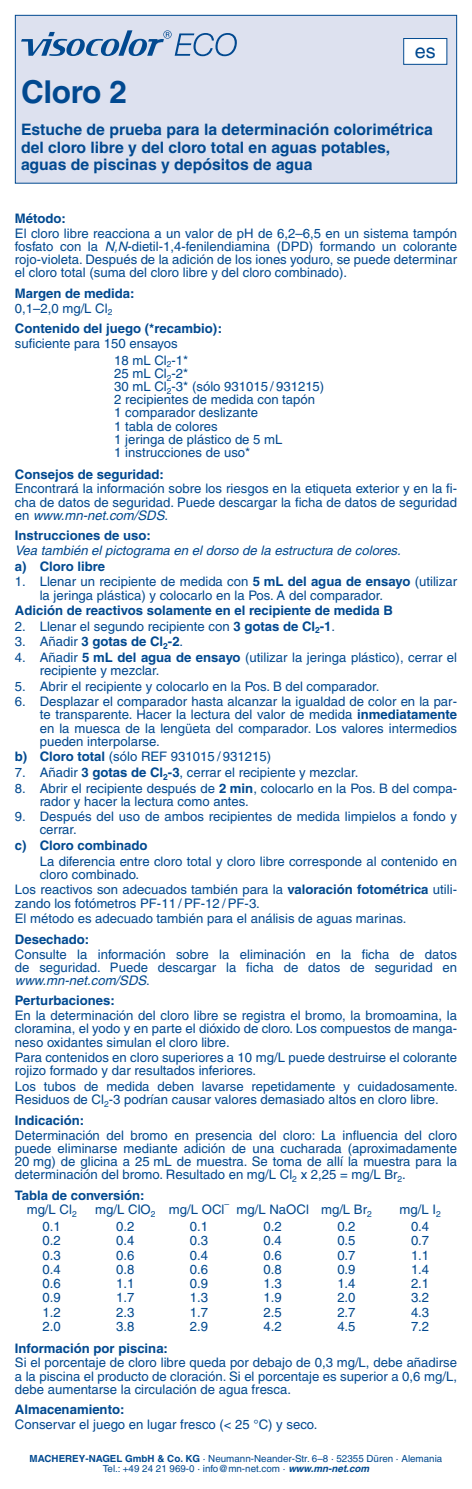
<style>
.page{position:relative;width:472px;height:1489px;background:#fff}
.page>*{position:absolute;margin:0;border:0;box-sizing:border-box;transform-origin:0 0}
.t1{font:700 31.5px "Helvetica LT Pro";letter-spacing:-.01em;color:#014990}
.t2{font:19.78px "Helvetica LT Pro";color:#014990}
.t3{font:700 15.75px/17.3px "Helvetica LT Pro";color:#014990}
.t4{font:13.12px/13.1px "Helvetica LT Pro";color:#014990}
.t5{font:700 13.12px/14.9px "Helvetica LT Pro";color:#014990}
.t6{font:italic 13.12px "Helvetica LT Pro";color:#014990}
.t7{font:9.8px/9.6px "Helvetica LT Pro";color:#014990;text-align:center}
.t8{font:8.58px "Helvetica LT Pro";color:#014990}
.s1{font-style:italic}
.s2{font-weight:400}
.s3{font-weight:700}
.s4{font-weight:700;font-style:italic}
</style>
<div class="page">
<div style="left:15px;top:15px;width:441px;height:168px;background:#dde1ef"></div>
<svg style="left:21px;top:30px;width:215px;height:26px"></svg>
<div style="left:15px;top:15px;width:441px;height:169px;border:1px solid #014990"></div>
<div style="left:403px;top:39px;width:43px;height:25px;background:#fff"></div>
<div style="left:403px;top:38px;width:43px;height:27px;border:1px solid #014990"></div>
<h2 class="t2" style="left:414px;top:40px;width:22px">es</h2>
<h1 class="t1" style="left:21px;top:73px;width:107px">Cloro 2</h1>
<p class="t3" style="left:21px;top:121px;width:413px">Estuche de prueba para la determinación colorimétrica del cloro libre y del cloro total en aguas potables, aguas de piscinas y depósitos de agua</p>
<p class="t5" style="left:15px;top:211px;width:53px">Método:</p>
<p class="t4" style="left:15px;top:226px;width:443px;text-align:justify">El cloro libre reacciona a un valor de pH de 6,2–6,5 en un sistema tampón fosfato con la <span class="s1">N,N</span>-dietil-1,4-fenilendiamina (DPD) formando un colorante rojo-violeta. Después de la adición de los iones yoduro, se puede determinar el cloro total (suma del cloro libre y del cloro combinado).</p>
<p class="t5" style="left:15px;top:286px;width:121px">Margen de medida:<br><span class="s2">0,1–2,0 mg/L Cl</span><sub>2</sub></p>
<p class="t5" style="left:15px;top:321px;width:209px">Contenido del juego (*recambio):</p>
<p class="t4" style="left:114px;top:335px;width:76px;line-height:16.8px;text-indent:-99px">suficiente para 150 ensayos<br>18 mL Cl<sub>2</sub>-1*</p>
<p class="t4" style="left:114px;top:367px;width:211px">25 mL Cl<sub>2</sub>-2*<br>30 mL Cl<sub>2</sub>-3* (sólo 931015 / 931215)<br>2 recipientes de medida con tapón<br>1 comparador deslizante<br>1 tabla de colores<br>1 jeringa de plástico de 5 mL<br>1 instrucciones de uso*</p>
<p class="t5" style="left:15px;top:466px;width:150px">Consejos de seguridad:</p>
<p class="t4" style="left:15px;top:482px;width:443px;text-align:justify">Encontrará la información sobre los riesgos en la etiqueta exterior y en la fi&shy;cha de datos de seguridad. Puede descargar la ficha de datos de seguridad en <span class="s1">www.mn-net.com/SDS</span>.</p>
<p class="t5" style="left:15px;top:528px;width:137px">Instrucciones de uso:</p>
<p class="t6" style="left:15px;top:543px;width:387px">Vea también el pictograma en el dorso de la estructura de colores.</p>
<p class="t5" style="left:15px;top:558px;width:92px">a) Cloro libre</p>
<p class="t4" style="left:40px;top:575px;width:418px;text-indent:-25px">1. Llenar un recipiente de medida con <span class="s3">5 mL del agua de ensayo</span> (utilizar la jeringa plástica) y colocarlo en la Pos. A del comparador.</p>
<p class="t5" style="left:15px;top:603px;width:379px">Adición de reactivos solamente en el recipiente de medida B</p>
<p class="t4" style="left:15px;top:619px;width:321px">2. Llenar el segundo recipiente con <span class="s3">3 gotas de Cl</span><sub>2</sub><span class="s3">-1</span>.</p>
<p class="t5" style="left:15px;top:634px;width:170px"><span class="s2">3. Añadir</span> 3 gotas de Cl<sub>2</sub>-2<span class="s2">.</span></p>
<p class="t4" style="left:40px;top:650px;width:418px;text-indent:-25px">4. Añadir <span class="s3">5 mL del agua de ensayo</span> (utilizar la jeringa plástico), cerrar el recipiente y mezclar.</p>
<p class="t4" style="left:15px;top:679px;width:366px">5. Abrir el recipiente y colocarlo en la Pos. B del comparador.</p>
<p class="t4" style="left:40px;top:695px;width:418px;text-align:justify;text-indent:-25px">6. Desplazar el comparador hasta alcanzar la igualdad de color en la par&shy;te transparente. Hacer la lectura del valor de medida <span class="s3">inmediatamente </span>en la muesca de la lengüeta del comparador. Los valores intermedios pueden interpolarse.</p>
<p class="t4" style="left:15px;top:750px;width:257px"><span class="s3">b) Cloro total</span> (sólo REF 931015 / 931215)</p>
<p class="t4" style="left:15px;top:765px;width:345px">7. Añadir <span class="s3">3 gotas de Cl</span><sub>2</sub><span class="s3">-3</span>, cerrar el recipiente y mezclar.</p>
<p class="t4" style="left:40px;top:781px;width:418px;text-indent:-25px">8. Abrir el recipiente después de <span class="s3">2 min</span>, colocarlo en la Pos. B del compa&shy;rador y hacer la lectura como antes.</p>
<p class="t4" style="left:40px;top:810px;width:418px;text-indent:-25px">9. Después del uso de ambos recipientes de medida limpielos a fondo y cerrar.</p>
<p class="t5" style="left:15px;top:838px;width:134px">c) Cloro combinado</p>
<p class="t4" style="left:40px;top:854px;width:418px">La diferencia entre cloro total y cloro libre corresponde al contenido en cloro combinado.</p>
<p class="t4" style="left:15px;top:883px;width:443px">Los reactivos son adecuados también para la <span class="s3">valoración fotométrica</span> utili&shy;zando los fotómetros PF-11 / PF-12 / PF-3.</p>
<p class="t4" style="left:15px;top:912px;width:392px">El método es adecuado también para el análisis de aguas marinas.</p>
<p class="t5" style="left:15px;top:931px;width:76px">Desechado:</p>
<p class="t4" style="left:15px;top:947px;width:443px;text-align:justify">Consulte la información sobre la eliminación en la ficha de datos de seguridad. Puede descargar la ficha de datos de seguridad en <span class="s1">www.mn-net.com/SDS</span>.</p>
<p class="t5" style="left:15px;top:993px;width:101px">Perturbaciones:</p>
<p class="t4" style="left:15px;top:1009px;width:443px;text-align:justify">En la determinación del cloro libre se registra el bromo, la bromoamina, la cloramina, el yodo y en parte el dióxido de cloro. Los compuestos de manga&shy;neso oxidantes simulan el cloro libre.</p>
<p class="t4" style="left:15px;top:1050px;width:443px">Para contenidos en cloro superiores a 10 mg/L puede destruirse el colorante rojizo formado y dar resultados inferiores.</p>
<p class="t4" style="left:15px;top:1079px;width:444px">Los tubos de medida deben lavarse repetidamente y cuidadosamente.<br>Residuos de Cl<sub>2</sub>-3 podrían causar valores demasiado altos en cloro libre.</p>
<p class="t5" style="left:15px;top:1112px;width:71px">Indicación:</p>
<p class="t4" style="left:15px;top:1128px;width:443px;text-align:justify">Determinación del bromo en presencia del cloro: La influencia del cloro puede eliminarse mediante adición de una cucharada (aproximadamente 20 mg) de glicina a 25 mL de muestra. Se toma de allí la muestra para la determinación del bromo. Resultado en mg/L Cl<sub>2</sub> x 2,25 = mg/L Br<sub>2</sub>.</p>
<p class="t5" style="left:27px;top:1187px;width:119px;text-indent:-12px">Tabla de conversión: <span class="s2">mg/L Cl</span><sub>2</sub></p>
<p class="t4" style="left:95px;top:1203px;width:130px">mg/L ClO<sub>2</sub> mg/L OCl</p>
<p class="t8" style="left:224px;top:1199px;width:6px">–</p>
<p class="t4" style="left:236px;top:1203px;width:137px">mg/L NaOCl mg/L Br<sub>2</sub></p>
<p class="t4" style="left:399px;top:1203px;width:43px">mg/L I<sub>2</sub></p>
<p class="t4" style="left:43px;top:1219px;width:20px">0.1</p>
<p class="t4" style="left:116px;top:1219px;width:20px">0.2</p>
<p class="t4" style="left:190px;top:1219px;width:20px">0.1</p>
<p class="t4" style="left:263px;top:1219px;width:20px">0.2</p>
<p class="t4" style="left:337px;top:1219px;width:20px">0.2</p>
<p class="t4" style="left:410px;top:1219px;width:20px">0.4</p>
<p class="t4" style="left:43px;top:1234px;width:20px">0.2</p>
<p class="t4" style="left:116px;top:1234px;width:20px">0.4</p>
<p class="t4" style="left:190px;top:1234px;width:20px">0.3</p>
<p class="t4" style="left:263px;top:1234px;width:20px">0.4</p>
<p class="t4" style="left:337px;top:1234px;width:20px">0.5</p>
<p class="t4" style="left:410px;top:1234px;width:20px">0.7</p>
<p class="t4" style="left:43px;top:1248px;width:20px">0.3</p>
<p class="t4" style="left:116px;top:1248px;width:20px">0.6</p>
<p class="t4" style="left:190px;top:1248px;width:20px">0.4</p>
<p class="t4" style="left:263px;top:1248px;width:20px">0.6</p>
<p class="t4" style="left:337px;top:1248px;width:20px">0.7</p>
<p class="t4" style="left:410px;top:1248px;width:20px">1.1</p>
<p class="t4" style="left:43px;top:1262px;width:20px">0.4</p>
<p class="t4" style="left:116px;top:1262px;width:20px">0.8</p>
<p class="t4" style="left:190px;top:1262px;width:20px">0.6</p>
<p class="t4" style="left:263px;top:1262px;width:20px">0.8</p>
<p class="t4" style="left:337px;top:1262px;width:20px">0.9</p>
<p class="t4" style="left:410px;top:1262px;width:20px">1.4</p>
<p class="t4" style="left:43px;top:1276px;width:20px">0.6</p>
<p class="t4" style="left:116px;top:1276px;width:20px">1.1</p>
<p class="t4" style="left:190px;top:1276px;width:20px">0.9</p>
<p class="t4" style="left:263px;top:1276px;width:20px">1.3</p>
<p class="t4" style="left:337px;top:1276px;width:20px">1.4</p>
<p class="t4" style="left:410px;top:1276px;width:20px">2.1</p>
<p class="t4" style="left:43px;top:1290px;width:20px">0.9</p>
<p class="t4" style="left:116px;top:1290px;width:20px">1.7</p>
<p class="t4" style="left:190px;top:1290px;width:20px">1.3</p>
<p class="t4" style="left:263px;top:1290px;width:20px">1.9</p>
<p class="t4" style="left:337px;top:1290px;width:20px">2.0</p>
<p class="t4" style="left:410px;top:1290px;width:20px">3.2</p>
<p class="t4" style="left:43px;top:1305px;width:20px">1.2</p>
<p class="t4" style="left:116px;top:1305px;width:20px">2.3</p>
<p class="t4" style="left:190px;top:1305px;width:20px">1.7</p>
<p class="t4" style="left:263px;top:1305px;width:20px">2.5</p>
<p class="t4" style="left:337px;top:1305px;width:20px">2.7</p>
<p class="t4" style="left:410px;top:1305px;width:20px">4.3</p>
<p class="t4" style="left:43px;top:1319px;width:20px">2.0</p>
<p class="t4" style="left:116px;top:1319px;width:20px">3.8</p>
<p class="t4" style="left:190px;top:1319px;width:20px">2.9</p>
<p class="t4" style="left:263px;top:1319px;width:20px">4.2</p>
<p class="t4" style="left:337px;top:1319px;width:20px">4.5</p>
<p class="t4" style="left:410px;top:1319px;width:20px">7.2</p>
<p class="t5" style="left:15px;top:1340px;width:154px">Información por piscina:</p>
<p class="t4" style="left:15px;top:1356px;width:443px;text-align:justify">Si el porcentaje de cloro libre queda por debajo de 0,3 mg/L, debe añadirse a la piscina el producto de cloración. Si el porcentaje es superior a 0,6 mg/L, debe aumentarse la circulación de agua fresca.</p>
<p class="t5" style="left:15px;top:1402px;width:111px">Almacenamiento:</p>
<p class="t4" style="left:15px;top:1417px;width:304px">Conservar el juego en lugar fresco (&lt; 25 °C) y seco.</p>
<p class="t7" style="left:30px;top:1453px;width:414px"><span class="s3">MACHEREY-NAGEL GmbH &amp; Co. KG</span> · Neumann-Neander-Str. 6–8 · 52355 Düren · Alemania<br>Tel.: +49 24 21 969-0 · info@mn-net.com · <span class="s4">www.mn-net.com</span></p>
</div>
